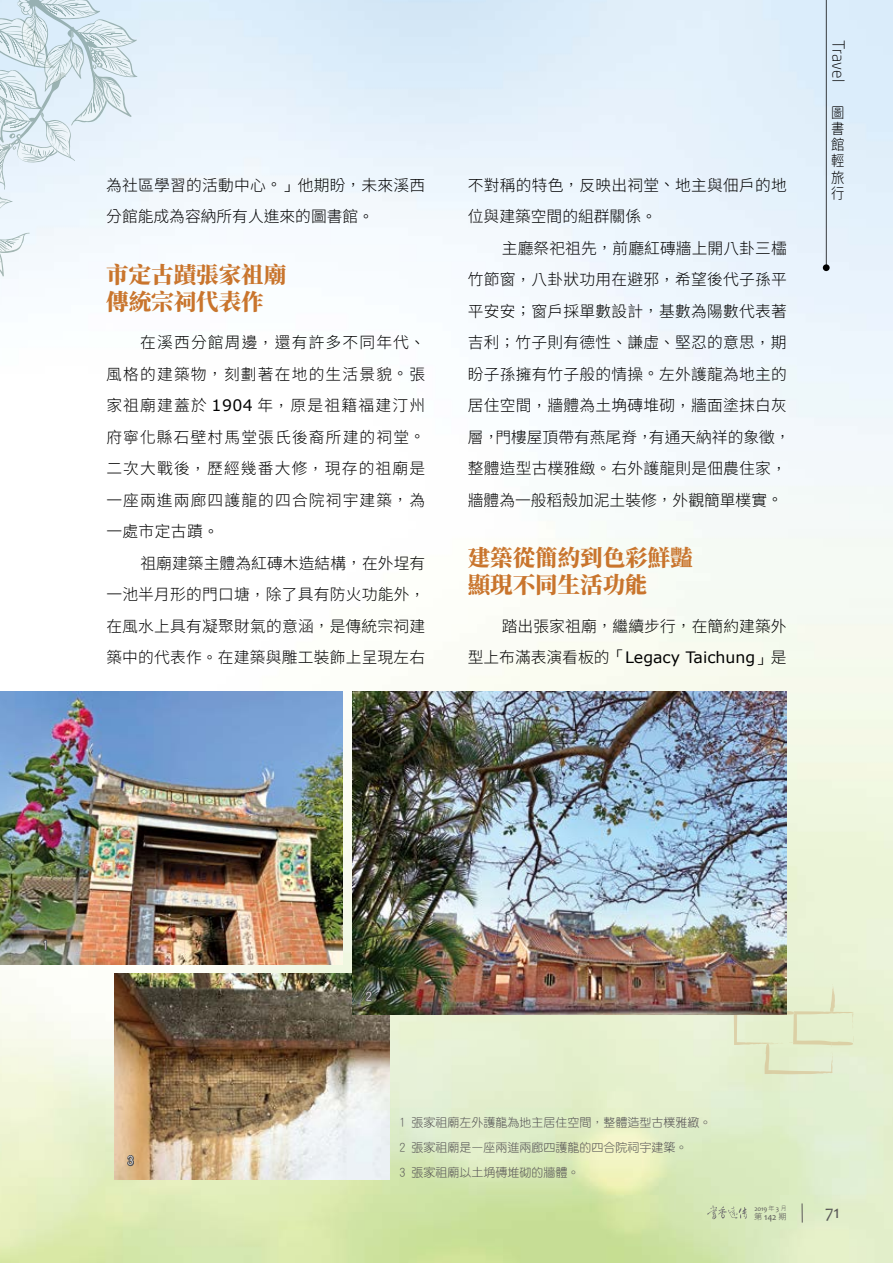
<style>
.page{position:relative;width:893px;height:1263px;background:#fff}
.page>*{position:absolute;margin:0;border:0;box-sizing:border-box;transform-origin:0 0}
.t1{font:800 22.5px/27px "Source Han Serif TC";color:#c9752d}
.t2{font:18px "Candara";color:#595757}
.t3{font:300 16.5px "Neo Sans";color:#000}
.t4{font:300 15.75px/31.5px "Noto Sans Hant";letter-spacing:.015em;color:#000}
.t5{font:15.75px "Verdana";color:#000}
.t6{font:300 14.85px/16.4px "Gen Jyuu Gothic";color:#000;text-align:justify;scale:.9 1}
.t7{font:12px/25px "DF Yuan W3 WIN BF";color:#595757}
.t8{font:12px "DF Yuan W3 WIN BF";color:#fff}
.t9{font:9.45px "Candara";color:#595757}
.t10{font:6.9px "Candara";color:#595757}
.s1{font-family:"DF Li Hei W3 WIN BF";font-weight:400}
.s2{font-family:"Verdana";font-weight:400}
.s3{font-family:"Noto Sans Hant";font-weight:300}
.s4{font-family:"DF Li Hei W3 WIN BF"}
.s5{font-family:"DF Hei W3 WINP BF";font-size:6px}
.s6{font-family:"DF Hei W3 WINP BF";font-size:8.25px}
</style>
<div class="page">
<img style="left:0;top:0;width:893px;height:1263px">
<div style="left:823px;top:264px;width:7px;height:7px;background:#000;border-radius:3px"></div>
<svg style="left:802px;top:1203px;width:1px;height:19px"></svg>
<svg style="left:707px;top:1205px;width:40px;height:14px"></svg>
<svg style="left:734px;top:984px;width:121px;height:90px;background:#e3ecca"></svg>
<img style="left:0;top:692px;width:342px;height:272px">
<img style="left:115px;top:973px;width:275px;height:206px">
<img style="left:353px;top:692px;width:434px;height:323px">
<svg style="left:0;top:228px;width:30px;height:49px"></svg>
<svg style="left:0;top:0;width:138px;height:214px;background:#dbe8ef"></svg>
<svg style="left:41px;top:937px;width:7px;height:15px"></svg>
<svg style="left:126px;top:1153px;width:10px;height:14px"></svg>
<svg style="left:364px;top:989px;width:10px;height:13px"></svg>
<p class="t4" style="left:106px;top:169px;width:320px">為社區學習的活動中心<span class="s1">。」</span>他期盼<span class="s1">，</span>未來溪西分館能成為容納所有人進來的圖書館<span class="s1">。</span></p>
<h1 class="t1" style="left:106px;top:262px;width:181px">市定古蹟張家祖廟傳統宗祠代表作</h1>
<p class="t4" style="left:106px;top:327px;width:320px;text-align:justify;text-indent:34px">在溪西分館周邊<span class="s1">，</span>還有許多不同年代<span class="s1">、</span>風格的建築物<span class="s1">，</span>刻劃著在地的生活景貌<span class="s1">。</span>張家祖廟建蓋於 <span class="s2">1904</span> 年<span class="s1">，</span>原是祖籍福建汀州府寧化縣石壁村馬堂張氏後裔所建的祠堂<span class="s1">。</span>二次大戰後<span class="s1">，</span>歷經幾番大修<span class="s1">，</span>現存的祖廟是一座兩進兩廊四護龍的四合院祠宇建築<span class="s1">，</span>為一處市定古蹟<span class="s1">。</span></p>
<p class="t4" style="left:106px;top:547px;width:320px;text-align:justify;text-indent:34px">祖廟建築主體為紅磚木造結構<span class="s1">，</span>在外埕有一池半月形的門口塘<span class="s1">，</span>除了具有防火功能外<span class="s1">，</span>在風水上具有凝聚財氣的意涵<span class="s1">，</span>是傳統宗祠建築中的代表作<span class="s1">。</span>在建築與雕工裝飾上呈現左右</p>
<p class="t4" style="left:468px;top:169px;width:320px">不對稱的特色<span class="s1">，</span>反映出祠堂<span class="s1">、</span>地主與佃戶的地位與建築空間的組群關係<span class="s1">。</span></p>
<p class="t4" style="left:468px;top:232px;width:324px;text-indent:34px">主廳祭祀祖先<span class="s1">，</span>前廳紅磚牆上開八卦三櫺竹節窗<span class="s1">，</span>八卦狀功用在避邪<span class="s1">，</span>希望後代子孫平平安安<span class="s1">；</span>窗戶採單數設計<span class="s1">，</span>基數為陽數代表著吉利<span class="s1">；</span>竹子則有德性<span class="s1">、</span>謙虛<span class="s1">、</span>堅忍的意思<span class="s1">，</span>期盼子孫擁有竹子般的情操<span class="s1">。</span>左外護龍為地主的居住空間<span class="s1">，</span>牆體為土埆磚堆砌<span class="s1">，</span>牆面塗抹白灰層<span class="s1">，</span>門樓屋頂帶有燕尾脊<span class="s1">，</span>有通天納祥的象徵<span class="s1">，</span>整體造型古樸雅緻<span class="s1">。</span>右外護龍則是佃農住家<span class="s1">，</span>牆體為一般稻殼加泥土裝修<span class="s1">，</span>外觀簡單樸實<span class="s1">。</span></p>
<h1 class="t1" style="left:468px;top:545px;width:226px">建築從簡約到色彩鮮豔顯現不同生活功能</h1>
<p class="t4" style="left:502px;top:610px;width:286px">踏出張家祖廟<span class="s1">，</span>繼續步行<span class="s1">，</span>在簡約建築外</p>
<p class="t5" style="left:468px;top:646px;width:320px"><span class="s3">型上布滿表演看板的</span><span class="s4">「</span>Legacy Taichung<span class="s4">」</span><span class="s3">是</span></p>
<p class="t3" style="left:846px;top:40px;width:44px;rotate:90deg">Travel</p>
<p class="t6" style="left:831px;top:104px;width:16px">圖書館輕旅行</p>
<p class="t8" style="left:43px;top:939px;width:7px">1</p>
<p class="t8" style="left:128px;top:1155px;width:7px">3</p>
<p class="t8" style="left:366px;top:990px;width:7px">2</p>
<p class="t7" style="left:400px;top:1109px;width:313px">1 張家祖廟左外護龍為地主居住空間，整體造型古樸雅緻。<br>2 張家祖廟是一座兩進兩廊四護龍的四合院祠宇建築。<br>3 張家祖廟以土埆磚堆砌的牆體。</p>
<p class="t10" style="left:754px;top:1204px;width:34px">2019 <span class="s5">年</span> 3 <span class="s5">月</span></p>
<p class="t9" style="left:754px;top:1211px;width:34px"><span class="s6">第</span> 142 <span class="s6">期</span></p>
<p class="t2" style="left:825px;top:1201px;width:16px">71</p>
</div>
